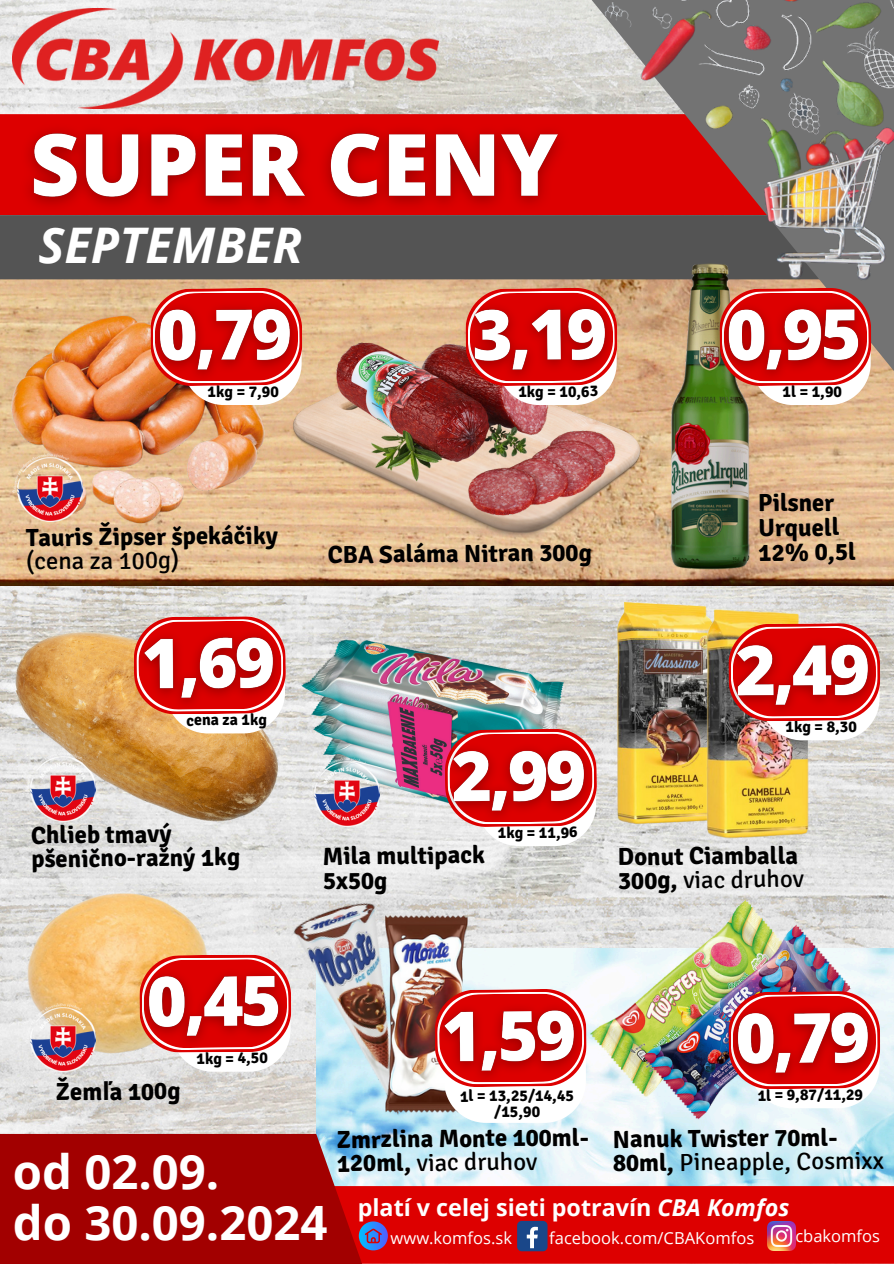
<style>
.page{position:relative;width:894px;height:1264px;background:#fff}
.page>*{position:absolute;margin:0;border:0;box-sizing:border-box;transform-origin:0 0}
.t1{font:italic 700 49.05px "Open Sans";color:#fff}
.t2{font:700 47.25px/50.4px "Open Sans";color:#fff}
.t3{font:700 24.75px/24px "Signika";color:#000}
.t4{font:700 23.25px "Open Sans";color:#fff}
.t5{font:16.5px "Open Sans";color:#fff}
.t6{font:700 16.05px "Signika";color:#000}
.s1{font-weight:400}
.s2{font-family:"Noto Sans"}
.s3{font-style:italic}
</style>
<div class="page">
<img style="left:0;top:0;width:893px;height:1133px">
<img style="left:383px;top:948px;width:510px;height:238px">
<img style="left:0;top:279px;width:893px;height:306px">
<div style="left:0;top:215px;width:582px;height:64px;background:#545454"></div>
<img style="left:13px;top:9px;width:425px;height:96px">
<div style="left:383px;top:1186px;width:510px;height:77px;background:#d00"></div>
<div style="left:0;top:1133px;width:383px;height:130px;background:#a20000"></div>
<svg style="left:358px;top:1221px;width:30px;height:34px"></svg>
<div style="left:517px;top:1220px;width:30px;height:31px;background:#1a4789;border-radius:5px"></div>
<svg style="left:526px;top:1226px;width:11px;height:22px"></svg>
<img style="left:767px;top:1221px;width:28px;height:29px">
<svg style="left:582px;top:0;width:311px;height:380px;background:#b88274"></svg>
<img style="left:593px;top:0;width:300px;height:299px">
<img style="left:13px;top:105px;width:566px;height:117px">
<img style="left:226px;top:874px;width:279px;height:279px">
<img style="left:326px;top:913px;width:201px;height:201px">
<div style="left:444px;top:1000px;width:141px;height:122px;background:#fff;border-radius:42px"></div>
<img style="left:426px;top:986px;width:161px;height:106px">
<img style="left:587px;top:890px;width:216px;height:215px">
<img style="left:640px;top:916px;width:213px;height:211px">
<div style="left:749px;top:1002px;width:130px;height:106px;background:#fff;border-radius:42px"></div>
<img style="left:719px;top:988px;width:168px;height:106px">
<img style="left:4px;top:267px;width:270px;height:270px">
<img style="left:290px;top:361px;width:350px;height:179px">
<img style="left:306px;top:319px;width:324px;height:220px">
<div style="left:182px;top:300px;width:119px;height:105px;background:#fff;border-radius:42px"></div>
<img style="left:141px;top:285px;width:168px;height:106px">
<div style="left:497px;top:300px;width:119px;height:105px;background:#fff;border-radius:42px"></div>
<img style="left:456px;top:285px;width:168px;height:106px">
<img style="left:7px;top:855px;width:226px;height:222px">
<div style="left:171px;top:966px;width:119px;height:105px;background:#fff;border-radius:42px"></div>
<img style="left:130px;top:951px;width:167px;height:106px">
<img style="left:0;top:616px;width:308px;height:230px">
<div style="left:166px;top:628px;width:119px;height:105px;background:#fff;border-radius:42px"></div>
<img style="left:125px;top:613px;width:168px;height:106px">
<img style="left:290px;top:618px;width:283px;height:221px">
<div style="left:477px;top:740px;width:119px;height:106px;background:#fff;border-radius:42px"></div>
<img style="left:435px;top:726px;width:168px;height:106px">
<img style="left:617px;top:603px;width:69px;height:220px">
<img style="left:686px;top:597px;width:142px;height:252px">
<div style="left:760px;top:635px;width:119px;height:105px;background:#fff;border-radius:42px"></div>
<img style="left:718px;top:620px;width:169px;height:106px">
<img style="left:26px;top:753px;width:70px;height:68px">
<img style="left:26px;top:1003px;width:70px;height:68px">
<img style="left:13px;top:453px;width:70px;height:69px">
<img style="left:309px;top:757px;width:70px;height:69px">
<img style="left:650px;top:247px;width:113px;height:342px">
<div style="left:751px;top:300px;width:119px;height:105px;background:#fff;border-radius:42px"></div>
<img style="left:710px;top:285px;width:167px;height:106px">
<h3 class="t1" style="left:38px;top:211px;width:265px">SEPTEMBER</h3>
<p class="t6" style="left:207px;top:382px;width:73px;rotate:-1deg">1kg = 7,90</p>
<p class="t6" style="left:518px;top:382px;width:81px;rotate:-1deg">1kg = 10,63</p>
<h5 class="t3" style="left:25px;top:527px;width:254px;line-height:23.2px;rotate:-1deg">Tauris Žipser špekáčiky <span class="s1">(cena za 100g)</span></h5>
<h6 class="t3" style="left:327px;top:544px;width:265px;rotate:-1deg">CBA Saláma Nitran 300g</h6>
<p class="t6" style="left:782px;top:382px;width:61px;rotate:-1deg">1l = 1,90</p>
<p class="t3" style="left:757px;top:491px;width:99px;line-height:24.8px;rotate:-1deg">Pilsner<br>Urquell<br>12% 0,5l</p>
<p class="t6" style="left:186px;top:710px;width:82px;rotate:-1deg">cena za 1kg</p>
<p class="t3" style="left:31px;top:824px;width:210px;rotate:-1deg">Chlieb tmavý pšenično-ražný 1kg</p>
<p class="t6" style="left:497px;top:823px;width:81px;rotate:-1deg">1kg = 11,96</p>
<p class="t3" style="left:322px;top:845px;width:164px;rotate:-1deg">Mila multipack<br>5x50g</p>
<h6 class="t6" style="left:785px;top:717px;width:73px;rotate:-1deg">1kg = 8,30</h6>
<p class="t3" style="left:617px;top:845px;width:187px;rotate:-1deg">Donut Ciamballa<br>300g, <span class="s1">viac druhov</span></p>
<p class="t3" style="left:55px;top:1080px;width:126px;rotate:-1deg">Žem<span class="s2">ľ</span>a 100g</p>
<p class="t6" style="left:196px;top:1048px;width:73px;rotate:-1deg">1kg = 4,50</p>
<p class="t6" style="left:459px;top:1086px;width:115px;rotate:-1deg">1l = 13,25/14,45</p>
<p class="t6" style="left:494px;top:1102px;width:48px;rotate:-1deg">/15,90</p>
<p class="t6" style="left:757px;top:1085px;width:107px;rotate:-1deg">1l = 9,87/11,29</p>
<p class="t2" style="left:13px;top:1145px;width:316px">od 02.09.<br>do 30.09.2024</p>
<p class="t3" style="left:336px;top:1128px;width:257px;rotate:-1deg">Zmrzlina Monte 100ml-<br>120ml, <span class="s1">viac druhov</span></p>
<h5 class="t3" style="left:612px;top:1128px;width:273px;rotate:-1deg">Nanuk Twister 70ml-<br>80ml, <span class="s1">Pineapple, Cosmixx</span></h5>
<p class="t4" style="left:357px;top:1191px;width:433px">platí v celej sieti potravín <span class="s3">CBA Komfos</span></p>
<p class="t5" style="left:390px;top:1226px;width:123px">www.komfos.sk</p>
<p class="t5" style="left:549px;top:1226px;width:206px">facebook.com/CBAKomfos</p>
<p class="t5" style="left:795px;top:1223px;width:86px">cbakomfos</p>
</div>
